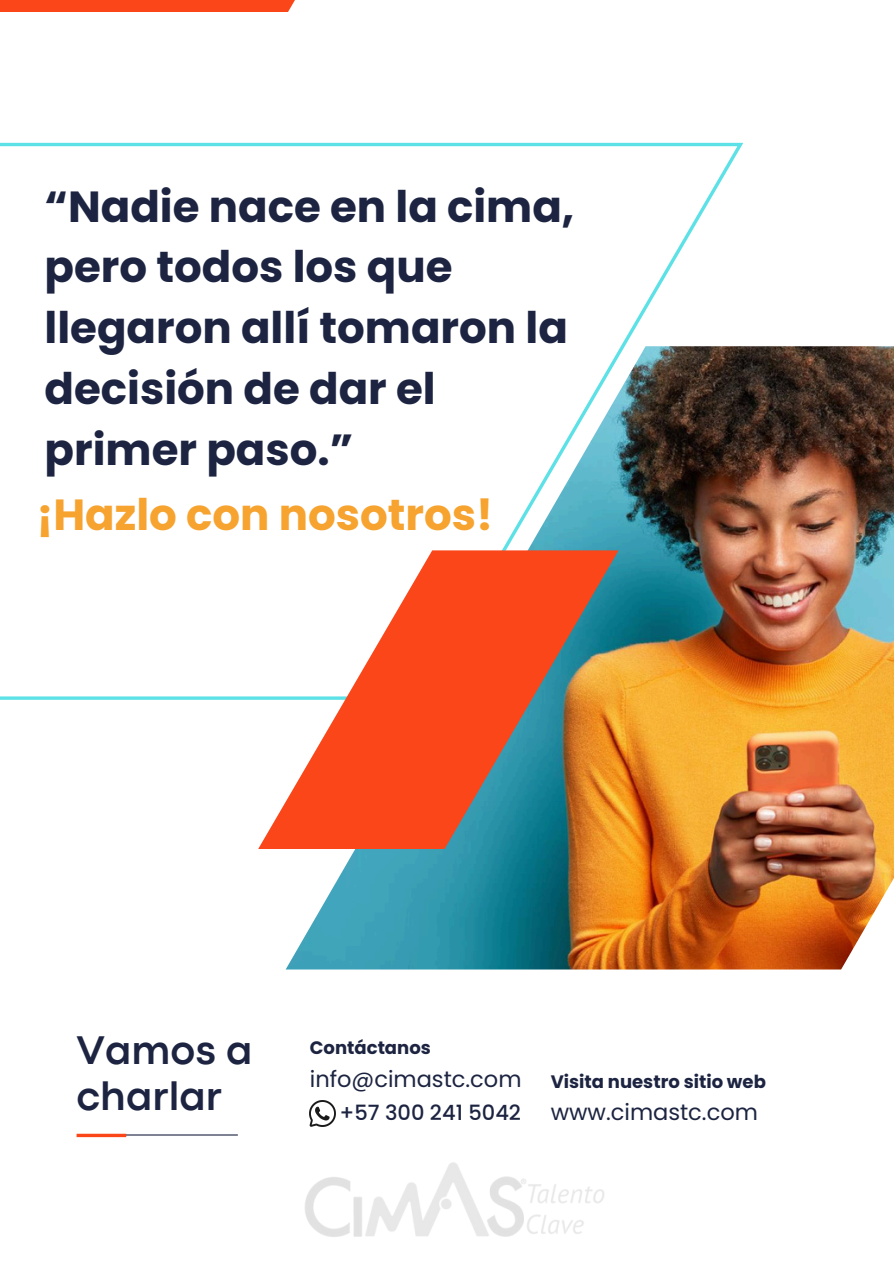
<style>
.page{position:relative;width:894px;height:1264px;background:#fff}
.page>*{position:absolute;margin:0;border:0;box-sizing:border-box;transform-origin:0 0}
.t1{font:700 43.5px/60.8px "Poppins";color:#1c2441}
.t2{font:700 43.5px "Poppins";color:#f6a330}
.t3{font:700 41.7px/46.2px "Codec Pro";color:#1c2441}
.t4{font:22.5px "Poppins";color:#1c2441}
.t5{font:500 21px "Poppins";color:#1c2441}
.t6{font:700 18px "Poppins";color:#1c2441}
</style>
<div class="page">
<svg style="left:0;top:143px;width:743px;height:556px"></svg>
<img style="left:285px;top:346px;width:608px;height:623px">
<svg style="left:258px;top:550px;width:360px;height:299px;fill:#fa4619"></svg>
<img style="left:305px;top:1162px;width:299px;height:75px">
<img style="left:309px;top:1100px;width:26px;height:26px">
<hr style="left:118px;top:1134px;width:120px;height:1px;background:#1c2441">
<svg style="left:77px;top:1133px;width:49px;height:4px"></svg>
<div style="left:0;top:0;width:295px;height:12px;background:#fa4619"></div>
<p class="t1" style="left:45px;top:176px;width:531px">“Nadie nace en la cima, pero todos los que llegaron allí tomaron la decisión de dar el primer paso.”</p>
<p class="t2" style="left:36px;top:484px;width:458px">¡Hazlo con nosotros!</p>
<h1 class="t3" style="left:77px;top:1029px;width:177px">Vamos a charlar</h1>
<p class="t6" style="left:310px;top:1035px;width:122px">Contáctanos</p>
<p class="t4" style="left:310px;top:1063px;width:213px">info@cimastc.com</p>
<p class="t6" style="left:550px;top:1068px;width:216px">Visita nuestro sitio web</p>
<h3 class="t4" style="left:550px;top:1096px;width:209px">www.cimastc.com</h3>
<h1 class="t5" style="left:339px;top:1098px;width:183px">+57 300 241 5042</h1>
</div>
